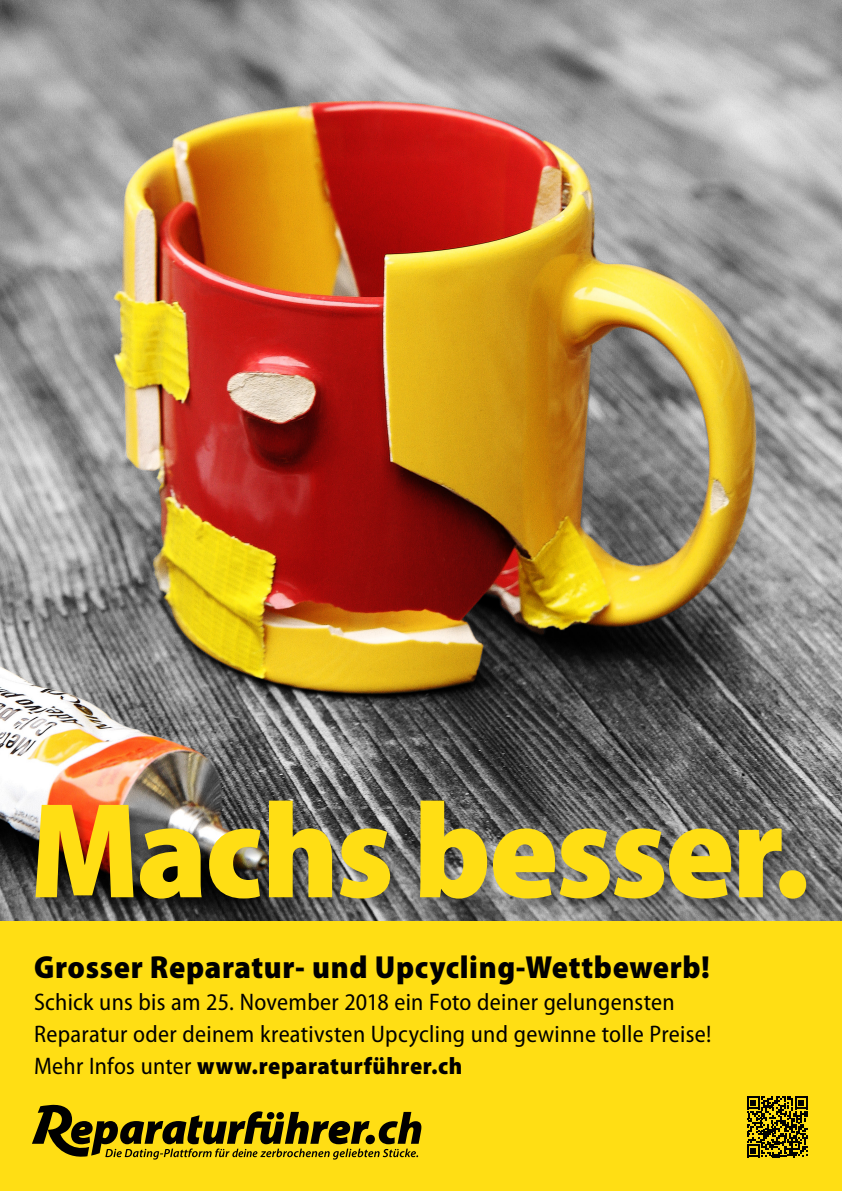
<style>
.page{position:relative;width:842px;height:1191px;background:#fff}
.page>*{position:absolute;margin:0;border:0;box-sizing:border-box;transform-origin:0 0}
.t1{font:900 semi-condensed 137px "Myriad Pro";letter-spacing:-.02em;color:#ffde14}
.t2{font:900 semi-condensed 32px "Myriad Pro";letter-spacing:.02em;color:#000}
.t3{font:semi-condensed 24px/32px "Myriad Pro";letter-spacing:.01em;color:#000}
.s1{font-weight:900}
</style>
<div class="page">
<img style="left:0;top:0;width:842px;height:921px">
<div style="left:0;top:921px;width:842px;height:270px;background:#ffde14"></div>
<div style="left:38px;top:802px;width:780px;height:109px;background:#000;opacity:.25"></div>
<svg style="left:32px;top:1104px;width:389px;height:55px"></svg>
<svg style="left:747px;top:1096px;width:61px;height:61px"></svg>
<h1 class="t1" style="left:30px;top:760px;width:782px">Machs besser.</h1>
<h2 class="t2" style="left:34px;top:945px;width:677px">Grosser Reparatur- und Upcycling-Wettbewerb!</h2>
<p class="t3" style="left:34px;top:985px;width:679px">Schick uns bis am 25. November 2018 ein Foto deiner gelungensten<br>Reparatur oder deinem kreativsten Upcycling und gewinne tolle Preise!<br>Mehr Infos unter <span class="s1">www.reparaturführer.ch</span></p>
</div>
